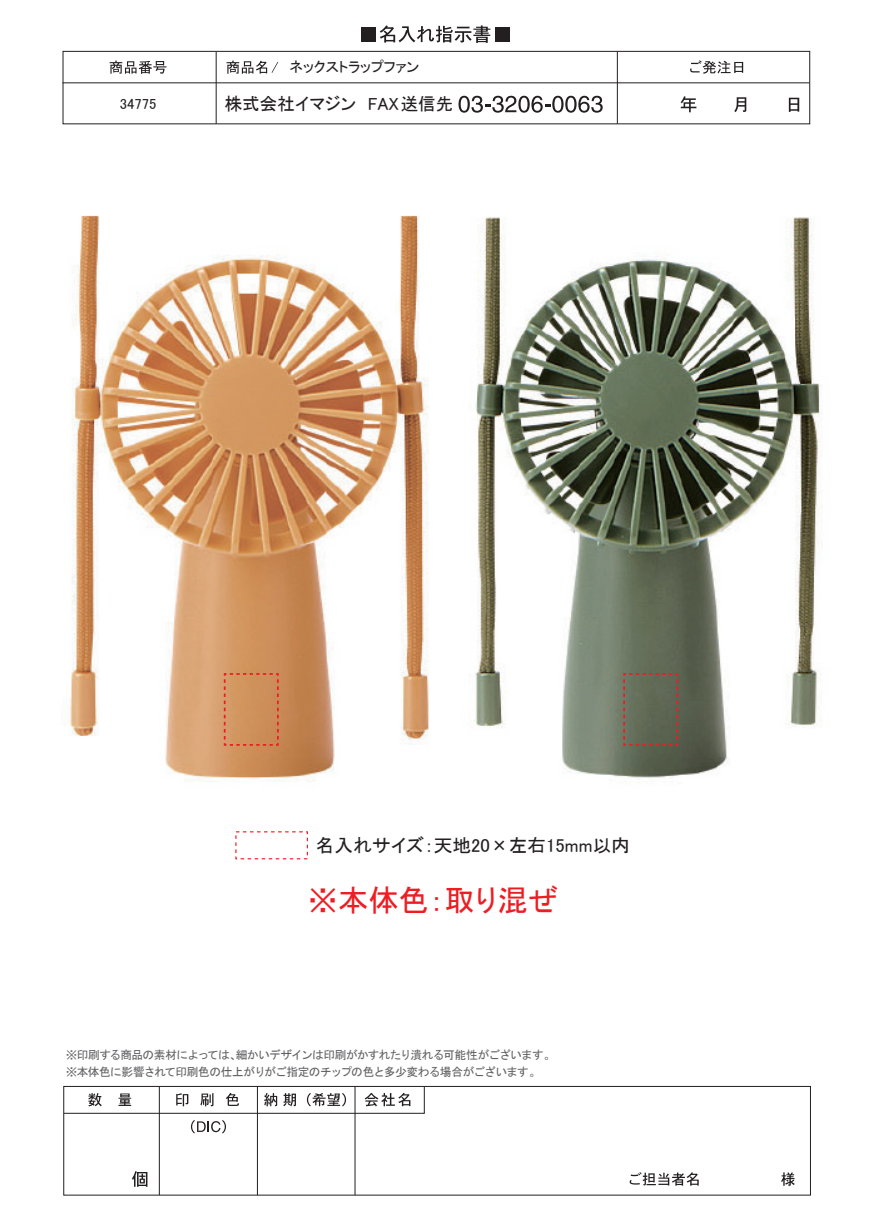
<style>
.page{position:relative;width:871px;height:1232px;background:#fff}
.page>*{position:absolute;margin:0;border:0;box-sizing:border-box;transform-origin:0 0}
.t1{font:30.38px "MS P Gothic";color:#ee1d23}
.t2{font:18.75px "MS P Gothic";color:#231f20}
.t3{font:17.62px "MS P Gothic";color:#231f20}
.t4{font:14.62px "MS P Gothic";color:#231f20}
.t5{font:11.75px/16.6px "MS Gothic";letter-spacing:-.05em;color:#616164}
</style>
<div class="page">
<img style="left:69px;top:215px;width:752px;height:567px">
<div style="left:63px;top:1085px;width:747px;height:110px;border:1px solid #231f20"></div>
<hr style="left:257px;top:1086px;width:1px;height:108px;background:#231f20">
<hr style="left:159px;top:1086px;width:1px;height:108px;background:#231f20">
<hr style="left:355px;top:1086px;width:1px;height:108px;background:#231f20">
<svg style="left:63px;top:1085px;width:362px;height:28px"></svg>
<svg style="left:191px;top:1120px;width:35px;height:13px"></svg>
<svg style="left:132px;top:1171px;width:15px;height:15px"></svg>
<svg style="left:629px;top:1172px;width:69px;height:13px"></svg>
<svg style="left:781px;top:1172px;width:14px;height:13px"></svg>
<div style="left:63px;top:51px;width:747px;height:73px;border:1px solid #231f20"></div>
<svg style="left:680px;top:96px;width:16px;height:16px"></svg>
<svg style="left:734px;top:97px;width:12px;height:15px"></svg>
<svg style="left:789px;top:98px;width:10px;height:14px"></svg>
<hr style="left:216px;top:52px;width:1px;height:72px;background:#231f20">
<div style="left:361px;top:27px;width:14px;height:14px;background:#231f20"></div>
<svg style="left:380px;top:25px;width:110px;height:18px"></svg>
<div style="left:496px;top:27px;width:14px;height:14px;background:#231f20"></div>
<svg style="left:458px;top:96px;width:144px;height:17px"></svg>
<hr style="left:617px;top:52px;width:1px;height:72px;background:#231f20">
<hr style="left:62px;top:82px;width:747px;height:1px;background:#231f20">
<svg style="left:110px;top:61px;width:56px;height:13px"></svg>
<svg style="left:226px;top:61px;width:52px;height:13px"></svg>
<svg style="left:690px;top:60px;width:53px;height:14px"></svg>
<svg style="left:223px;top:672px;width:57px;height:74px;background:#d08c5a"></svg>
<svg style="left:622px;top:672px;width:57px;height:74px;background:#686654"></svg>
<p class="t4" style="left:120px;top:97px;width:38px">34775</p>
<p class="t4" style="left:289px;top:60px;width:131px">ネックストラップファン</p>
<h3 class="t3" style="left:225px;top:95px;width:230px">株式会社イマジン FAX送信先</h3>
<h2 class="t2" style="left:316px;top:835px;width:315px">名入れサイズ：天地20×左右15mm以内</h2>
<h1 class="t1" style="left:308px;top:885px;width:252px">※本体色：取り混ぜ</h1>
<p class="t5" style="left:66px;top:1046px;width:491px">※印刷する商品の素材によっては、細かいデザインは印刷がかすれたり潰れる可能性がございます。※本体色に影響されて印刷色の仕上がりがご指定のチップの色と多少変わる場合がございます。</p>
</div>
